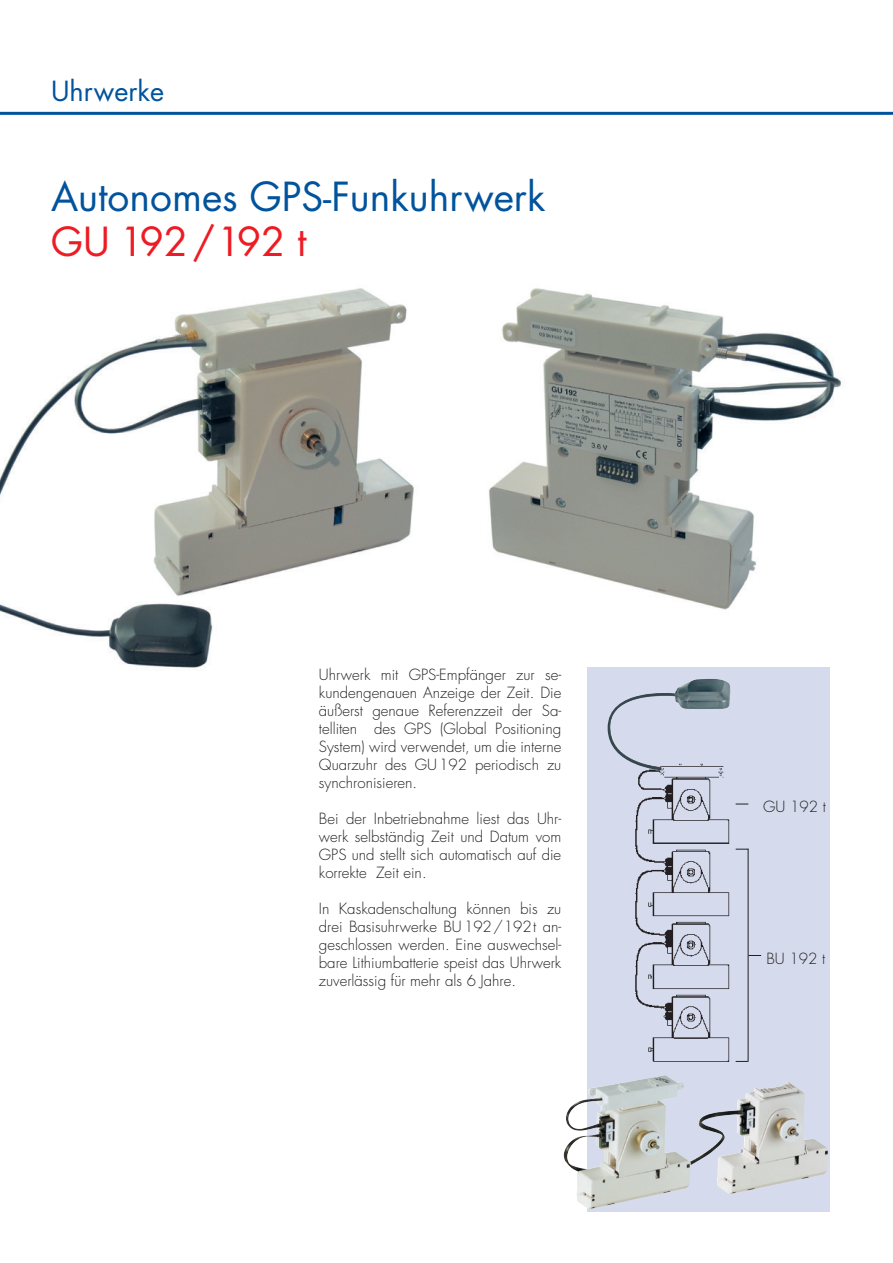
<style>
.page{position:relative;width:893px;height:1263px;background:#fff}
.page>*{position:absolute;margin:0;border:0;box-sizing:border-box;transform-origin:0 0}
.t1{font:39px "Futura Std";color:#00539c}
.t2{font:39px "Futura Std";color:#ed1c24}
.t3{font:27px "Futura Std";color:#00539c}
.t4{font:300 15px/18px "Futura Std";color:#231f20;text-align:justify}
</style>
<div class="page">
<hr style="left:0;top:112px;width:893px;height:3px;background:#00539c">
<div style="left:587px;top:668px;width:242px;height:544px;background:#d5dbed"></div>
<img style="left:635px;top:770px;width:95px;height:292px">
<img style="left:608px;top:679px;width:122px;height:91px">
<img style="left:564px;top:1088px;width:180px;height:121px">
<img style="left:0;top:288px;width:414px;height:380px">
<img style="left:488px;top:288px;width:354px;height:322px">
<svg style="left:736px;top:1061px;width:12px;height:1px"></svg>
<svg style="left:736px;top:849px;width:12px;height:1px"></svg>
<hr style="left:748px;top:849px;width:1px;height:212px;background:#231f20">
<svg style="left:748px;top:955px;width:13px;height:1px"></svg>
<svg style="left:736px;top:804px;width:12px;height:1px"></svg>
<h2 class="t3" style="left:51px;top:74px;width:115px">Uhrwerke</h2>
<h1 class="t1" style="left:51px;top:172px;width:496px">Autonomes GPS-Funkuhrwerk</h1>
<h1 class="t2" style="left:51px;top:217px;width:257px">GU 192/192 t</h1>
<p class="t4" style="left:319px;top:666px;width:244px">Uhrwerk mit GPS-Empfänger zur se&shy;kundengenauen Anzeige der Zeit. Die äußerst genaue Referenzzeit der Sa&shy;telliten des GPS (Global Positioning System) wird verwendet, um die interne Quarzuhr des GU192 periodisch zu synchronisieren.</p>
<p class="t4" style="left:319px;top:810px;width:244px">Bei der Inbetriebnahme liest das Uhr&shy;werk selbständig Zeit und Datum vom GPS und stellt sich automatisch auf die korrekte Zeit ein.</p>
<p class="t4" style="left:319px;top:900px;width:244px">In Kaskadenschaltung können bis zu drei Basisuhrwerke BU192/192t an&shy;geschlossen werden. Eine auswechsel&shy;bare Lithiumbatterie speist das Uhrwerk zuverlässig für mehr als 6 Jahre.</p>
<p class="t4" style="left:763px;top:798px;width:64px">GU 192 t</p>
<p class="t4" style="left:766px;top:950px;width:60px">BU 192 t</p>
</div>
